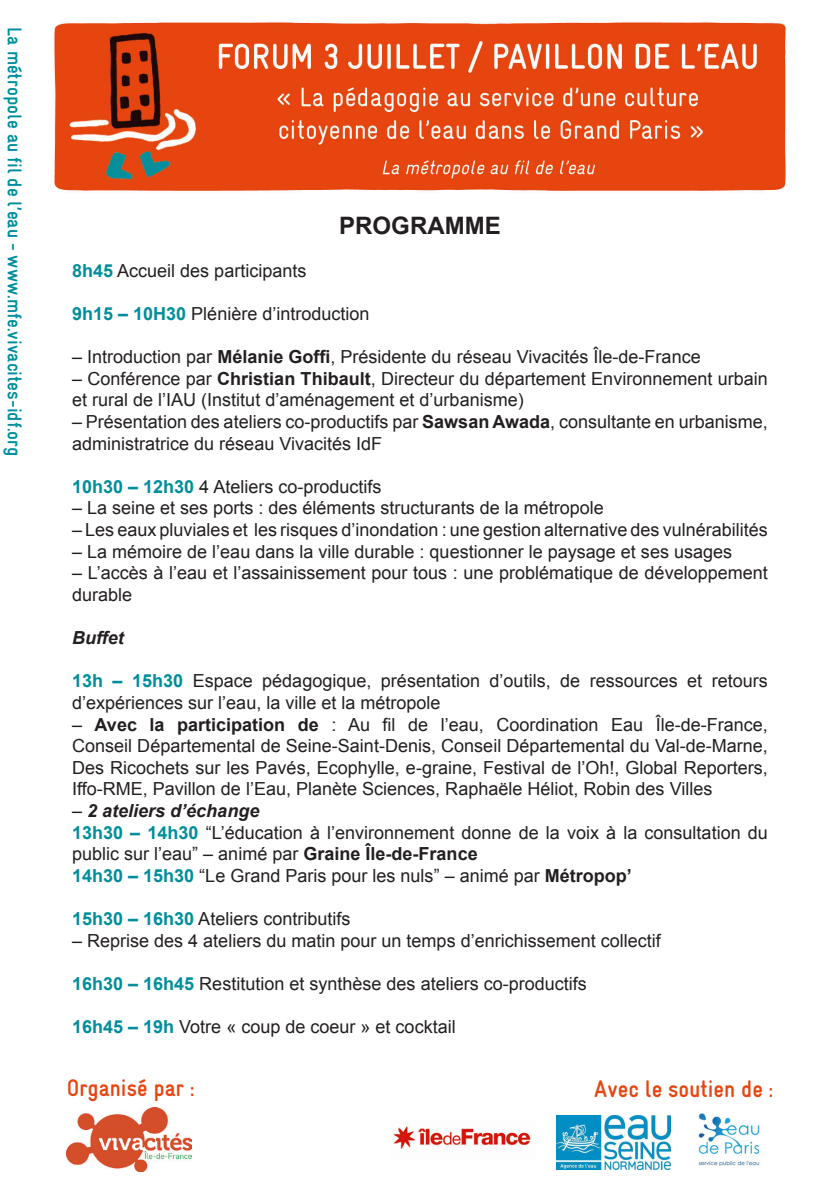
<style>
.page{position:relative;width:840px;height:1191px;background:#fff}
.page>*{position:absolute;margin:0;border:0;box-sizing:border-box;transform-origin:0 0}
.t1{font:700 24px "Gravur Condensed";color:#e74510}
.t2{font:700 24px "Arial";color:#231f20}
.t3{font:700 20px "Gravur Condensed";color:#008e9c}
.t4{font:18px/21.6px "Arial";color:#231f20}
.t5{font:italic 700 18px "Arial";color:#231f20}
.s1{font-weight:700;color:#008e9c}
.s2{font-weight:700}
.s3{font-weight:400;font-style:normal}
</style>
<div class="page">
<img style="left:393px;top:1126px;width:138px;height:23px">
<img style="left:556px;top:1115px;width:114px;height:54px">
<img style="left:698px;top:1113px;width:62px;height:53px">
<img style="left:67px;top:1107px;width:124px;height:64px">
<img style="left:53px;top:21px;width:733px;height:171px">
<p class="t3" style="left:26px;top:27px;width:431px;rotate:90deg">La métropole au fil de l’eau - www.mfe.vivacites-idf.org</p>
<p class="t2" style="left:339px;top:208px;width:163px">PROGRAMME</p>
<p class="t4" style="left:72px;top:259px;width:236px"><span class="s1">8h45</span> Accueil des participants</p>
<p class="t4" style="left:72px;top:303px;width:299px"><span class="s1">9h15 – 10H30</span> Plénière d’introduction</p>
<p class="t4" style="left:72px;top:346px;width:629px">– Introduction par <span class="s2">Mélanie Goffi</span>, Présidente du réseau Vivacités Île-de-France</p>
<p class="t4" style="left:72px;top:367px;width:697px">– Conférence par <span class="s2">Christian Thibault</span>, Directeur du département Environnement urbain et rural de l’IAU (Institut d’aménagement et d’urbanisme)</p>
<p class="t4" style="left:72px;top:411px;width:697px">– Présentation des ateliers co-productifs par <span class="s2">Sawsan Awada</span>, consultante en urbanisme, administratrice du réseau Vivacités IdF</p>
<p class="t4" style="left:72px;top:475px;width:311px"><span class="s1">10h30 – 12h30</span> 4 Ateliers co-productifs</p>
<p class="t4" style="left:72px;top:497px;width:533px">– La seine et ses ports : des éléments structurants de la métropole</p>
<p class="t4" style="left:72px;top:519px;width:696px">– Les eaux pluviales et les risques d’inondation : une gestion alternative des vulnérabilités</p>
<p class="t4" style="left:72px;top:540px;width:661px">– La mémoire de l’eau dans la ville durable : questionner le paysage et ses usages</p>
<p class="t4" style="left:72px;top:562px;width:696px">– L’accès à l’eau et l’assainissement pour tous : une problématique de développement durable</p>
<p class="t5" style="left:72px;top:626px;width:53px">Buffet</p>
<p class="t4" style="left:72px;top:670px;width:697px"><span class="s1">13h – 15h30</span> Espace pédagogique, présentation d’outils, de ressources et retours d’expériences sur l’eau, la ville et la métropole</p>
<p class="t4" style="left:72px;top:713px;width:697px;text-align:justify">– <span class="s2">Avec la participation de</span> : Au fil de l’eau, Coordination Eau Île-de-France, Conseil Départemental de Seine-Saint-Denis, Conseil Départemental du Val-de-Marne, Des Ricochets sur les Pavés, Ecophylle, e-graine, Festival de l’Oh!, Global Reporters, Iffo-RME, Pavillon de l’Eau, Planète Sciences, Raphaële Héliot, Robin des Villes</p>
<p class="t5" style="left:72px;top:798px;width:189px"><span class="s3">–</span> 2 ateliers d’échange</p>
<p class="t4" style="left:72px;top:821px;width:697px"><span class="s1">13h30 – 14h30</span> “L’éducation à l’environnement donne de la voix à la consultation du public sur l’eau” – animé par <span class="s2">Graine Île-de-France</span></p>
<p class="t4" style="left:72px;top:864px;width:561px"><span class="s1">14h30 – 15h30</span> “Le Grand Paris pour les nuls” – animé par <span class="s2">Métropop’</span></p>
<p class="t4" style="left:72px;top:907px;width:280px"><span class="s1">15h30 – 16h30</span> Ateliers contributifs</p>
<p class="t4" style="left:72px;top:929px;width:590px">– Reprise des 4 ateliers du matin pour un temps d’enrichissement collectif</p>
<p class="t4" style="left:72px;top:972px;width:516px"><span class="s1">16h30 – 16h45</span> Restitution et synthèse des ateliers co-productifs</p>
<p class="t4" style="left:72px;top:1015px;width:385px"><span class="s1">16h45 – 19h</span> Votre « coup de coeur » et cocktail</p>
<p class="t1" style="left:67px;top:1074px;width:129px">Organisé par :</p>
<p class="t1" style="left:594px;top:1075px;width:180px">Avec le soutien de :</p>
</div>
